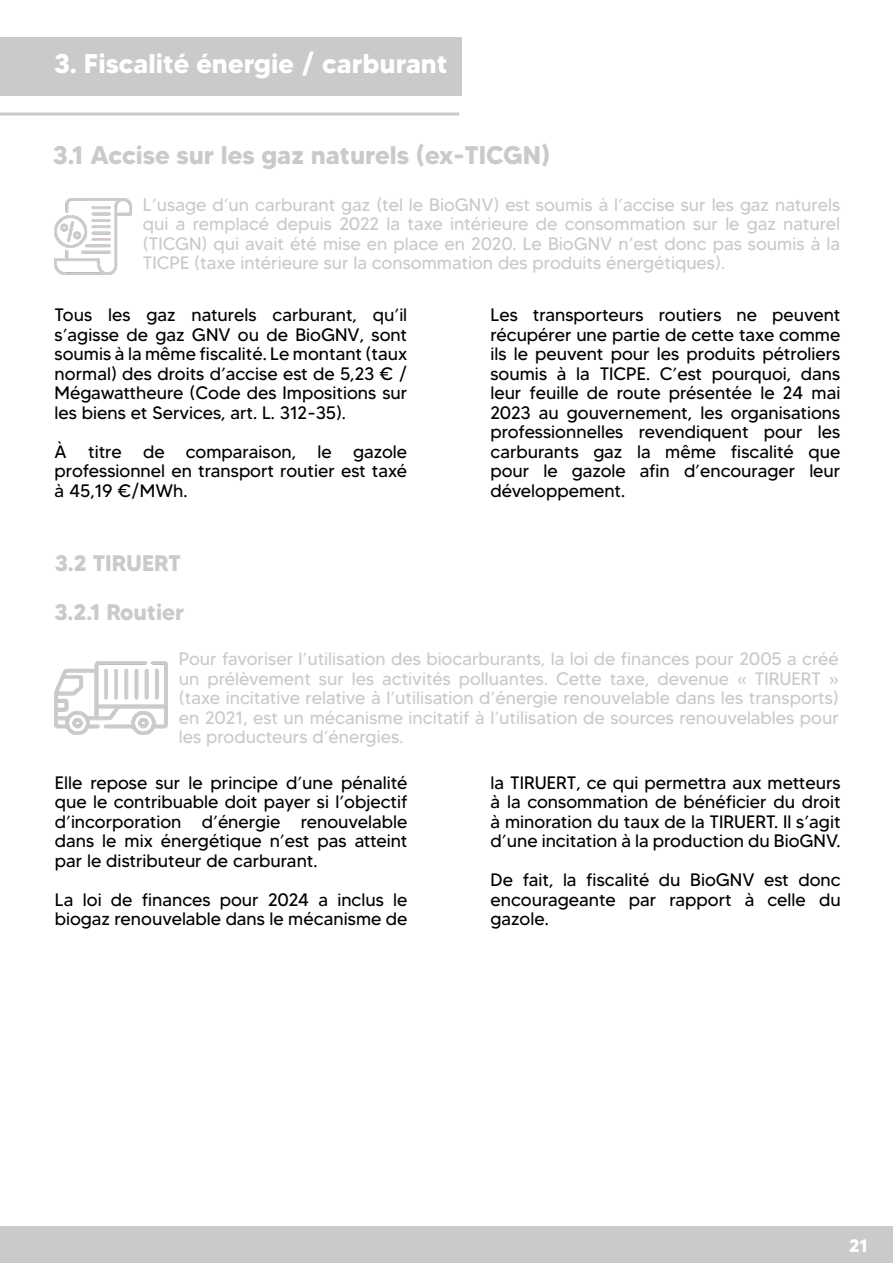
<style>
.page{position:relative;width:893px;height:1263px;background:#fff}
.page>*{position:absolute;margin:0;border:0;box-sizing:border-box;transform-origin:0 0}
.t1{font:700 27px "MADETOMMY";color:#fff}
.t2{font:700 25.5px "MADETOMMY";color:#cbc9c9}
.t3{font:700 22.5px/48.9px "MADETOMMY";color:#cbc9c9}
.t4{font:18px/19.5px "MADETOMMY";color:#000;text-align:justify}
.t5{font:18px/19.5px "MADETOMMY";color:#cbc9c9;text-align:justify}
.t6{font:700 18px "MADETOMMY";color:#fff}
</style>
<div class="page">
<div style="left:0;top:1226px;width:893px;height:37px;background:#cbc9c9"></div>
<div style="left:0;top:37px;width:461px;height:58px;background:#cbc9c9"></div>
<hr style="left:0;top:113px;width:459px;height:3px;background:#cbc9c9">
<img style="left:55px;top:198px;width:76px;height:77px">
<img style="left:54px;top:661px;width:113px;height:74px">
<h1 class="t1" style="left:54px;top:47px;width:395px">3. Fiscalité énergie / carburant</h1>
<h2 class="t2" style="left:53px;top:139px;width:499px">3.1 Accise sur les gaz naturels (ex-TICGN)</h2>
<p class="t5" style="left:143px;top:195px;width:699px">L’usage d’un carburant gaz (tel le BioGNV) est soumis à l’accise sur les gaz naturels qui a remplacé depuis 2022 la taxe intérieure de consommation sur le gaz naturel (TICGN) qui avait été mise en place en 2020. Le BioGNV n’est donc pas soumis à la TICPE (taxe intérieure sur la consommation des produits énergétiques).</p>
<p class="t4" style="left:55px;top:305px;width:354px">Tous les gaz naturels carburant, qu’il s’agisse de gaz GNV ou de BioGNV, sont soumis à la même fiscalité. Le montant (taux normal) des droits d’accise est de 5,23 € / Mégawattheure (Code des Impositions sur les biens et Services, art. L. 312-35).</p>
<p class="t4" style="left:55px;top:441px;width:354px">À titre de comparaison, le gazole professionnel en transport routier est taxé à 45,19 €/MWh.</p>
<p class="t4" style="left:490px;top:305px;width:352px">Les transporteurs routiers ne peuvent récupérer une partie de cette taxe comme ils le peuvent pour les produits pétroliers soumis à la TICPE. C’est pourquoi, dans leur feuille de route présentée le 24 mai 2023 au gouvernement, les organisations professionnelles revendiquent pour les carburants gaz la même fiscalité que pour le gazole afin d’encourager leur développement.</p>
<p class="t3" style="left:54px;top:539px;width:131px">3.2 TIRUERT<br>3.2.1 Routier</p>
<p class="t5" style="left:179px;top:649px;width:661px">Pour favoriser l’utilisation des biocarburants, la loi de finances pour 2005 a créé un prélèvement sur les activités polluantes. Cette taxe, devenue « TIRUERT » (taxe incitative relative à l’utilisation d’énergie renouvelable dans les transports) en 2021, est un mécanisme incitatif à l’utilisation de sources renouvelables pour les producteurs d’énergies.</p>
<p class="t4" style="left:55px;top:772px;width:354px">Elle repose sur le principe d’une pénalité que le contribuable doit payer si l’objectif d’incorporation d’énergie renouvelable dans le mix énergétique n’est pas atteint par le distributeur de carburant.</p>
<p class="t4" style="left:55px;top:889px;width:354px">La loi de finances pour 2024 a inclus le biogaz renouvelable dans le mécanisme de</p>
<p class="t4" style="left:491px;top:772px;width:352px">la TIRUERT, ce qui permettra aux metteurs à la consommation de bénéficier du droit à minoration du taux de la TIRUERT. Il s’agit d’une incitation à la production du BioGNV.</p>
<p class="t4" style="left:491px;top:870px;width:352px">De fait, la fiscalité du BioGNV est donc encourageante par rapport à celle du gazole.</p>
<p class="t6" style="left:849px;top:1234px;width:20px">21</p>
</div>
